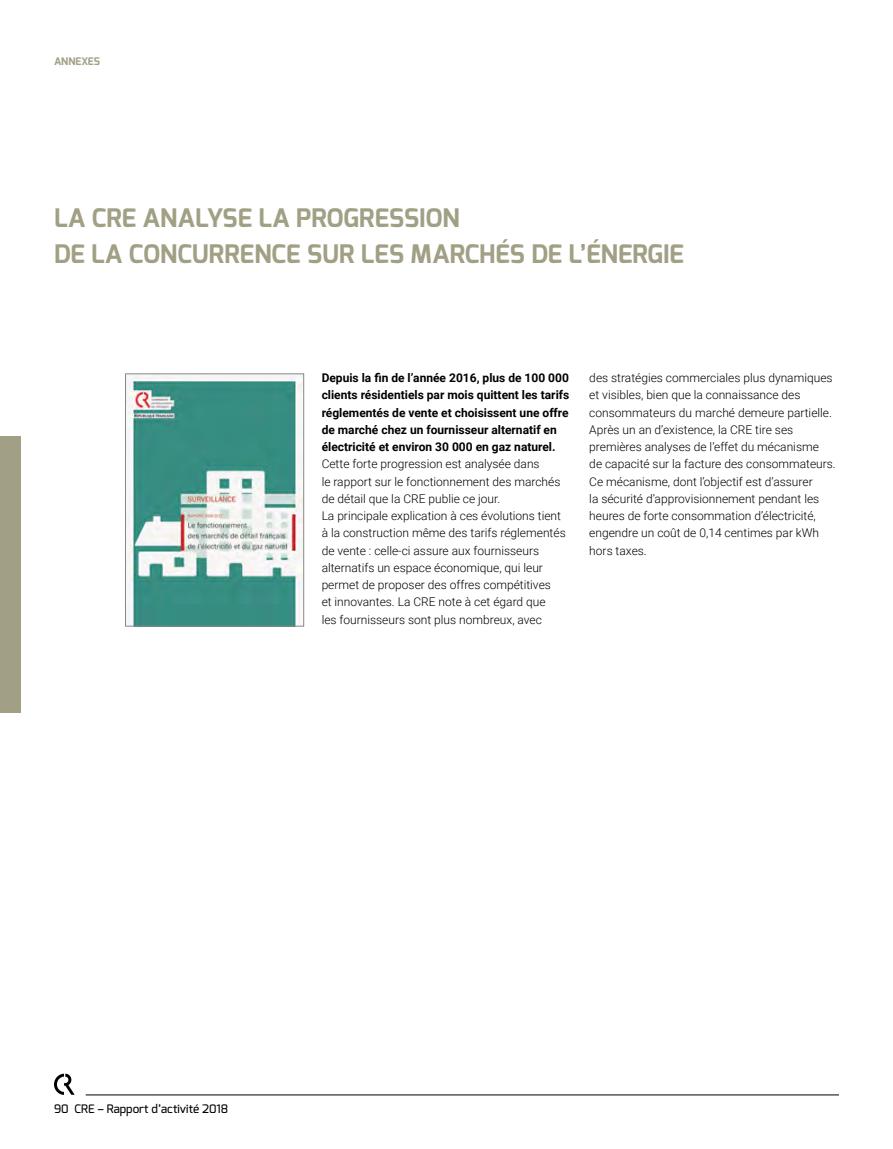
<style>
.page{position:relative;width:893px;height:1149px;background:#fff}
.page>*{position:absolute;margin:0;border:0;box-sizing:border-box;transform-origin:0 0}
.t1{font:700 25.5px/36px "Exo";color:#a1a085}
.t2{font:300 12px/17.2px "Roboto";color:#000}
.t3{font:700 12px/17.2px "Roboto";color:#000}
.t4{font:500 11.7px "Exo";color:#000}
.t5{font:700 10.5px "Exo";color:#a1a085}
</style>
<div class="page">
<div style="left:0;top:436px;width:21px;height:276px;background:#a1a085"></div>
<svg style="left:54px;top:1073px;width:20px;height:21px"></svg>
<hr style="left:86px;top:1094px;width:753px;height:1px;background:#000">
<img style="left:127px;top:375px;width:175px;height:249px">
<div style="left:125px;top:373px;width:179px;height:253px;border:1px solid #878988"></div>
<p class="t5" style="left:54px;top:54px;width:48px">ANNEXES</p>
<h1 class="t1" style="left:54px;top:199px;width:631px">LA CRE ANALYSE LA PROGRESSION<br>DE LA CONCURRENCE SUR LES MARCHÉS DE L’ÉNERGIE</h1>
<p class="t3" style="left:322px;top:368px;width:249px">Depuis la fin de l’année 2016, plus de 100 000 clients résidentiels par mois quittent les tarifs réglementés de vente et choisissent une offre de marché chez un fournisseur alternatif en électricité et environ 30 000 en gaz naturel.</p>
<p class="t2" style="left:322px;top:455px;width:246px">Cette forte progression est analysée dans<br>le rapport sur le fonctionnement des marchés de détail que la CRE publie ce jour.<br>La principale explication à ces évolutions tient à la construction même des tarifs réglementés de vente : celle-ci assure aux fournisseurs alternatifs un espace économique, qui leur permet de proposer des offres compétitives<br>et innovantes. La CRE note à cet égard que<br>les fournisseurs sont plus nombreux, avec</p>
<p class="t2" style="left:589px;top:368px;width:248px">des stratégies commerciales plus dynamiques et visibles, bien que la connaissance des consommateurs du marché demeure partielle.<br>Après un an d’existence, la CRE tire ses premières analyses de l’effet du mécanisme<br>de capacité sur la facture des consommateurs.<br>Ce mécanisme, dont l’objectif est d’assurer<br>la sécurité d’approvisionnement pendant les heures de forte consommation d’électricité, engendre un coût de 0,14 centimes par kWh hors taxes.</p>
<p class="t4" style="left:54px;top:1100px;width:176px">90 CRE – Rapport d’activité 2018</p>
</div>
